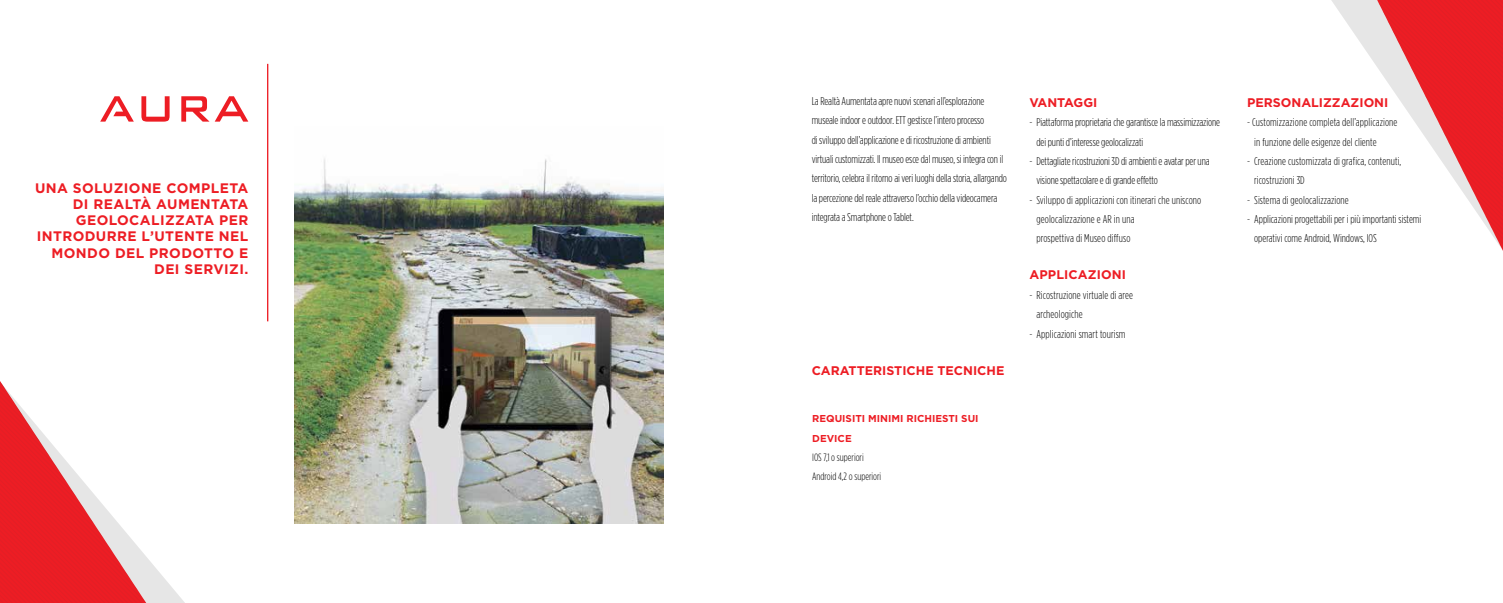
<style>
.page{position:relative;width:1503px;height:603px;background:#fff}
.page>*{position:absolute;margin:0;border:0;box-sizing:border-box;transform-origin:0 0}
.t1{font:700 13.75px/16.2px "Gotham";letter-spacing:.03em;color:#ed1d24}
.t2{font:700 12.5px "Gotham";color:#ed1d24}
.t3{font:300 11.25px/19.4px "Gotham Condensed";letter-spacing:-.01em;color:#000}
.t4{font:300 11.25px/19.4px "Gotham Condensed";letter-spacing:.01em;color:#000}
.t5{font:300 10.62px/19.4px "Gotham Condensed";color:#000}
.t6{font:700 10px/19.4px "Gotham";color:#ed1d24}
</style>
<div class="page">
<svg style="left:0;top:381px;width:184px;height:221px"></svg>
<svg style="left:1331px;top:0;width:171px;height:249px"></svg>
<img style="left:294px;top:158px;width:369px;height:365px">
<svg style="left:141px;top:96px;width:29px;height:26px"></svg>
<svg style="left:181px;top:96px;width:28px;height:26px"></svg>
<svg style="left:100px;top:96px;width:34px;height:26px"></svg>
<svg style="left:215px;top:96px;width:33px;height:26px"></svg>
<hr style="left:267px;top:64px;width:1px;height:257px;background:#ed1d24">
<p class="t1" style="left:35px;top:179px;width:12px">UNA</p>
<p class="t1" style="left:73px;top:179px;width:11px">SOLUZION</p>
<p class="t1" style="left:152px;top:179px;width:26px">E COMPL</p>
<p class="t1" style="left:220px;top:179px;width:29px">ETA</p>
<p class="t1" style="left:73px;top:195px;width:96px">DI REALTÀ AUM</p>
<p class="t1" style="left:190px;top:195px;width:59px">EN TATA</p>
<p class="t1" style="left:76px;top:212px;width:32px">GEOLOCALIZZA</p>
<p class="t1" style="left:195px;top:212px;width:53px">TA PER</p>
<p class="t1" style="left:37px;top:228px;width:71px">INTRODURR</p>
<p class="t1" style="left:127px;top:228px;width:121px">E L’UTENTE N EL</p>
<p class="t1" style="left:51px;top:244px;width:12px">MON</p>
<p class="t1" style="left:87px;top:244px;width:73px">DO DEL PRO</p>
<p class="t1" style="left:154px;top:244px;width:96px;text-indent:27px">DOTTO E<br>DEI SERVIZI</p>
<p class="t1" style="left:244px;top:260px;width:5px">.</p>
<p class="t3" style="left:811px;top:91px;width:197px">La Realtà Aumentata apre nuovi scenari all’esplorazione museale indoor e outdoor. ETT gestisce l’intero processo<br>di sviluppo dell’applicazione e di ricostruzione di ambienti virtuali customizzati. Il museo esce dal museo, si integra con il territorio, celebra il ritorno ai veri luoghi della storia, allargando la percezione del reale attraverso l’occhio della videocamera integrata a Smartphone o Tablet.</p>
<p class="t2" style="left:1029px;top:94px;width:69px">VANTAGG I</p>
<p class="t3" style="left:1036px;top:112px;width:185px;text-indent:-7px">- Piattaforma proprietaria che garantisce la massimizzazione dei punti d’interesse geolocalizzati</p>
<p class="t3" style="left:1036px;top:151px;width:175px;text-indent:-7px">- Dettagliate ricostruzioni 3D di ambienti e avatar per una visione spettacolare e di grande effetto</p>
<p class="t4" style="left:1036px;top:190px;width:166px;text-indent:-7px">- Sviluppo di applicazioni con itinerari che uniscono geolocalizzazione e AR in una<br>prospettiva di Museo diffuso</p>
<p class="t2" style="left:1029px;top:266px;width:98px">APPLICAZIONI</p>
<p class="t4" style="left:1036px;top:285px;width:98px;text-indent:-7px">- Ricostruzione virtuale di aree archeologiche</p>
<p class="t4" style="left:1029px;top:323px;width:98px">- Applicazioni smart tourism</p>
<p class="t2" style="left:811px;top:362px;width:46px">CARATTE</p>
<p class="t2" style="left:873px;top:362px;width:131px">RISTICHE TECNICHE</p>
<p class="t6" style="left:812px;top:409px;width:168px">REQUISITI MINIMI RICHIESTI SUI<br>DEVICE</p>
<p class="t5" style="left:812px;top:447px;width:71px">IOS 7,1 o superiori<br>Android 4,2 o superiori</p>
<p class="t2" style="left:1247px;top:94px;width:143px">PERSONALIZZAZIONI</p>
<p class="t4" style="left:1254px;top:112px;width:145px;text-indent:-7px">- Customizzazione completa dell’applicazione in funzione delle esigenze del cliente</p>
<p class="t4" style="left:1254px;top:151px;width:149px;text-indent:-7px">- Creazione customizzata di grafica, contenuti, ricostruzioni 3D</p>
<p class="t4" style="left:1247px;top:190px;width:103px">- Sistema di geolocalizzazione</p>
<p class="t3" style="left:1254px;top:209px;width:169px;text-indent:-7px">- Applicazioni progettabili per i più importanti sistemi operativi come Android, Windows, IOS</p>
</div>
